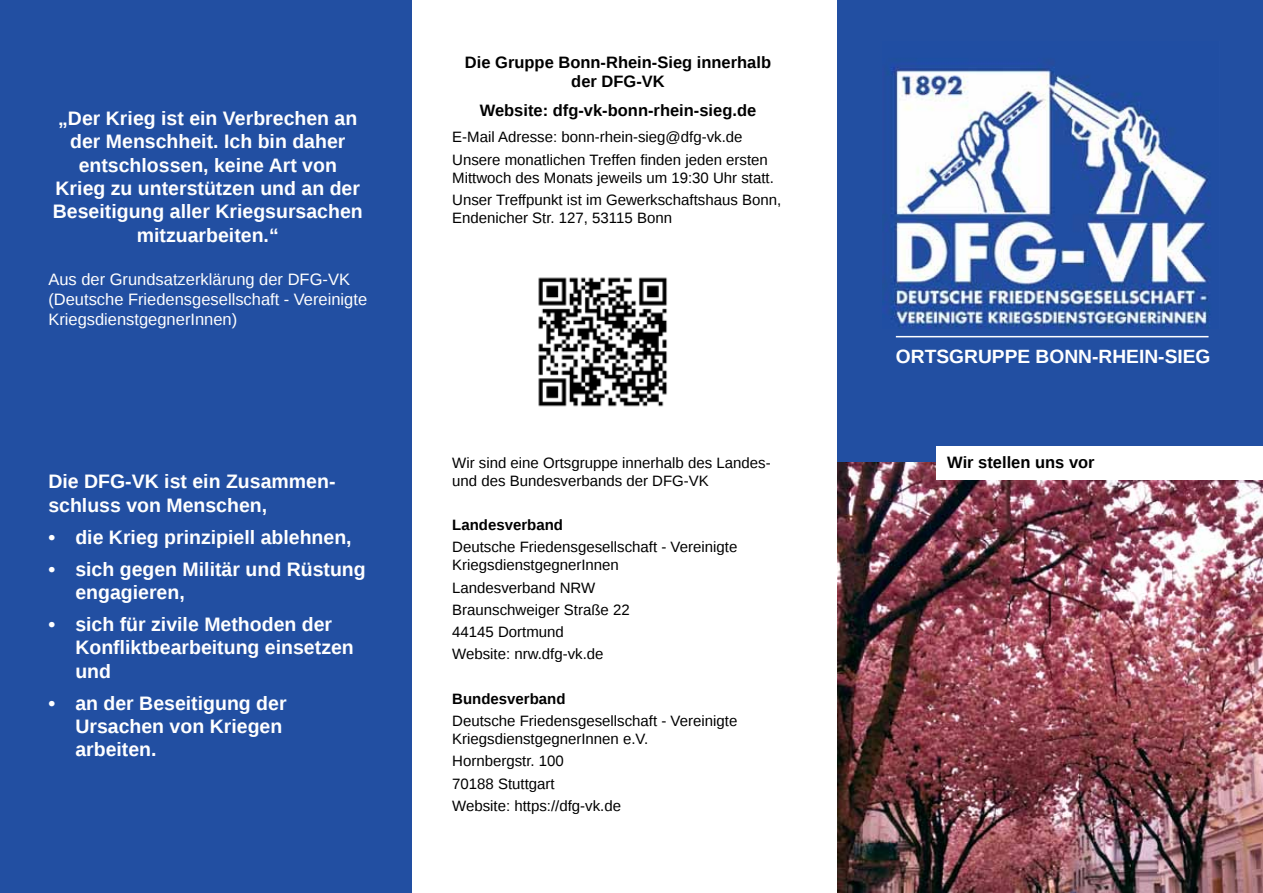
<style>
.page{position:relative;width:1263px;height:893px;background:#fff}
.page>*{position:absolute;margin:0;border:0;box-sizing:border-box;transform-origin:0 0}
.t1{font:700 19.5px/23.4px "Liberation Sans";color:#fff}
.t2{font:700 19.2px "Liberation Sans";color:#fff}
.t3{font:16.5px/19.8px "Liberation Sans";color:#fff}
.t4{font:700 16.5px/19.8px "Liberation Sans";color:#000;text-align:center}
.t5{font:15px/22.2px "Liberation Sans";color:#000}
.t6{font:700 15px "Liberation Sans";color:#000}
</style>
<div class="page">
<div style="left:837px;top:0;width:426px;height:893px;background:#224fa2"></div>
<div style="left:0;top:0;width:412px;height:893px;background:#224fa2"></div>
<img style="left:886px;top:66px;width:324px;height:262px">
<hr style="left:896px;top:336px;width:312px;height:1px;background:#fff">
<img style="left:837px;top:462px;width:426px;height:431px">
<div style="left:937px;top:446px;width:326px;height:34px;background:#fff"></div>
<img style="left:538px;top:277px;width:129px;height:130px">
<h1 class="t1" style="left:53px;top:106px;width:311px;text-align:center">„Der Krieg ist ein Verbrechen an der Menschheit. Ich bin daher entschlossen, keine Art von<br>Krieg zu unterstützen und an der<br>Beseitigung aller Kriegsursachen mitzuarbeiten.“</h1>
<p class="t3" style="left:48px;top:270px;width:320px">Aus der Grundsatzerklärung der DFG-VK (Deutsche Friedensgesellschaft - Vereinigte<br>KriegsdienstgegnerInnen)</p>
<h1 class="t1" style="left:48px;top:470px;width:289px">Die DFG-VK ist ein Zusammen&shy;schluss von Menschen,</h1>
<h1 class="t1" style="left:48px;top:525px;width:305px">• die Krieg prinzipiell ablehnen,</h1>
<h1 class="t1" style="left:75px;top:557px;width:292px;text-indent:-27px">• sich gegen Militär und Rüstung engagieren,</h1>
<h1 class="t1" style="left:75px;top:612px;width:280px;text-indent:-27px">• sich für zivile Methoden der<br>Konfliktbearbeitung einsetzen und</h1>
<h1 class="t1" style="left:75px;top:691px;width:213px;text-indent:-27px">• an der Beseitigung der<br>Ursachen von Kriegen arbeiten.</h1>
<p class="t4" style="left:465px;top:52px;width:308px">Die Gruppe Bonn-Rhein-Sieg innerhalb der DFG-VK</p>
<p class="t4" style="left:480px;top:100px;width:278px">Website: dfg-vk-bonn-rhein-sieg.de</p>
<p class="t5" style="left:452px;top:127px;width:317px">E-Mail Adresse: bonn-rhein-sieg@dfg-vk.de<br>Unsere monatlichen Treffen finden jeden ersten</p>
<p class="t5" style="left:452px;top:167px;width:331px">Mittwoch des Monats jeweils um 19:30 Uhr statt.<br>Unser Treffpunkt ist im Gewerkschaftshaus Bonn,</p>
<p class="t5" style="left:452px;top:207px;width:221px">Endenicher Str. 127, 53115 Bonn</p>
<p class="t5" style="left:452px;top:454px;width:320px;line-height:18px">Wir sind eine Ortsgruppe innerhalb des Landes&shy;und des Bundesverbands der DFG-VK</p>
<p class="t6" style="left:452px;top:515px;width:112px">Landesverband</p>
<p class="t5" style="left:452px;top:539px;width:287px;line-height:18px">Deutsche Friedensgesellschaft - Vereinigte<br>KriegsdienstgegnerInnen</p>
<p class="t5" style="left:452px;top:577px;width:179px">Landesverband NRW<br>Braunschweiger Straße 22<br>44145 Dortmund<br>Website: nrw.dfg-vk.de</p>
<p class="t6" style="left:452px;top:688px;width:115px">Bundesverband</p>
<p class="t5" style="left:452px;top:712px;width:287px;line-height:18px">Deutsche Friedensgesellschaft - Vereinigte<br>KriegsdienstgegnerInnen e.V.</p>
<p class="t5" style="left:452px;top:751px;width:170px">Hornbergstr. 100<br>70188 Stuttgart<br>Website: https://dfg-vk.de</p>
<p class="t2" style="left:896px;top:344px;width:316px">ORTSGRUPPE BONN-RHEIN-SIEG</p>
<p class="t4" style="left:947px;top:452px;width:149px">Wir stellen uns vor</p>
</div>
